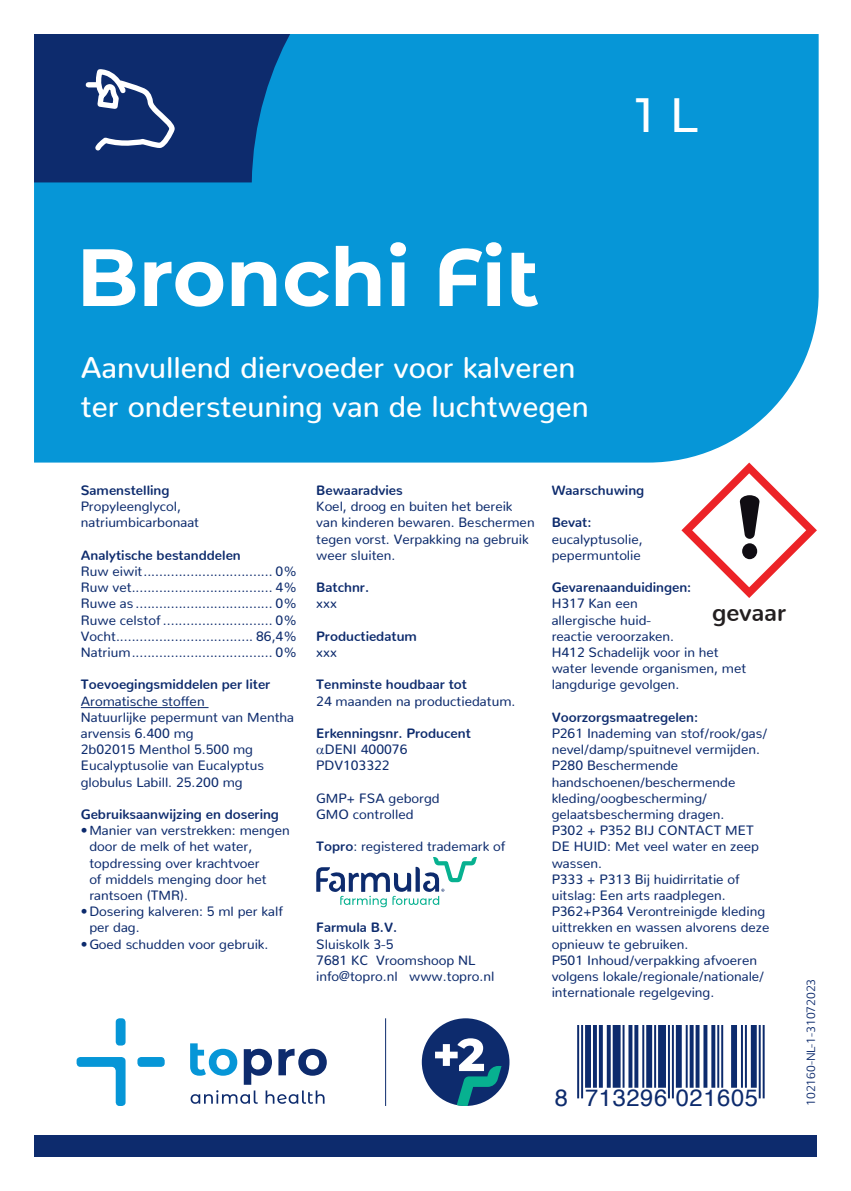
<style>
.page{position:relative;width:851px;height:1191px;background:#fff}
.page>*{position:absolute;margin:0;border:0;box-sizing:border-box;transform-origin:0 0}
.t1{font:700 81px "Montserrat Alternates";color:#fff}
.t2{font:500 48px "Montserrat Alternates";color:#fff}
.t3{font:500 30px/39px "Nunito";color:#fff}
.t4{font:700 24px "Nunito";color:#231f20}
.t5{font:23.7px "Helvetica";letter-spacing:.025em;color:#0d2b6d}
.platte_tekst{font:13.5px/16.2px "Nunito";color:#0d2b6d}
.kopje_bold{font:700 13.5px "Nunito";color:#0d2b6d}
.onderstreept{font:13.5px "Nunito";color:#0d2b6d}
.t6{font:300 12px "Nunito";color:#0d2b6d}
.s1{font-weight:700}
</style>
<div class="page">
<div style="left:34px;top:34px;width:784px;height:428px;background:#0696d7"></div>
<svg style="left:34px;top:34px;width:263px;height:148px;background:#15407f"></svg>
<div style="left:34px;top:1135px;width:782px;height:22px;background:#0d2b6d"></div>
<hr style="left:385px;top:1018px;width:1px;height:88px;background:#0d2b6d">
<div style="left:422px;top:1018px;width:87px;height:88px;background:#0d2b6d;border-radius:50%"></div>
<svg style="left:435px;top:1038px;width:66px;height:68px"></svg>
<div style="left:116px;top:1018px;width:9px;height:27px;background:#0696d7;border-radius:4px"></div>
<div style="left:137px;top:1057px;width:28px;height:9px;background:#0696d7;border-radius:4px"></div>
<svg style="left:77px;top:1057px;width:48px;height:49px"></svg>
<svg style="left:190px;top:1090px;width:134px;height:13px"></svg>
<svg style="left:244px;top:1048px;width:83px;height:36px"></svg>
<svg style="left:190px;top:1043px;width:47px;height:32px"></svg>
<hr style="left:81px;top:707px;width:127px;height:1px;background:#0d2b6d">
<svg style="left:316px;top:857px;width:161px;height:50px"></svg>
<svg style="left:681px;top:462px;width:135px;height:136px"></svg>
<hr style="left:581px;top:1025px;width:2px;height:73px;background:#0d2b6d">
<hr style="left:577px;top:1025px;width:2px;height:73px;background:#0d2b6d">
<div style="left:585px;top:1025px;width:6px;height:62px;background:#0d2b6d"></div>
<svg style="left:606px;top:1025px;width:4px;height:62px"></svg>
<svg style="left:598px;top:1025px;width:4px;height:62px"></svg>
<hr style="left:593px;top:1025px;width:3px;height:62px;background:#0d2b6d">
<div style="left:612px;top:1025px;width:8px;height:62px;background:#0d2b6d"></div>
<hr style="left:622px;top:1025px;width:2px;height:62px;background:#0d2b6d">
<svg style="left:634px;top:1025px;width:4px;height:62px"></svg>
<svg style="left:628px;top:1025px;width:4px;height:62px"></svg>
<hr style="left:642px;top:1025px;width:2px;height:62px;background:#0d2b6d">
<div style="left:646px;top:1025px;width:6px;height:62px;background:#0d2b6d"></div>
<hr style="left:654px;top:1025px;width:2px;height:62px;background:#0d2b6d">
<div style="left:658px;top:1025px;width:8px;height:62px;background:#0d2b6d"></div>
<hr style="left:671px;top:1025px;width:2px;height:73px;background:#0d2b6d">
<hr style="left:667px;top:1025px;width:2px;height:73px;background:#0d2b6d">
<div style="left:675px;top:1025px;width:6px;height:62px;background:#0d2b6d"></div>
<hr style="left:685px;top:1025px;width:2px;height:62px;background:#0d2b6d">
<svg style="left:711px;top:1025px;width:4px;height:62px"></svg>
<svg style="left:703px;top:1025px;width:4px;height:62px"></svg>
<svg style="left:695px;top:1025px;width:4px;height:62px"></svg>
<svg style="left:689px;top:1025px;width:4px;height:62px"></svg>
<hr style="left:721px;top:1025px;width:2px;height:62px;background:#0d2b6d">
<hr style="left:717px;top:1025px;width:2px;height:62px;background:#0d2b6d">
<div style="left:731px;top:1025px;width:6px;height:62px;background:#0d2b6d"></div>
<hr style="left:744px;top:1025px;width:2px;height:62px;background:#0d2b6d">
<hr style="left:740px;top:1025px;width:2px;height:62px;background:#0d2b6d">
<div style="left:750px;top:1025px;width:6px;height:62px;background:#0d2b6d"></div>
<hr style="left:762px;top:1025px;width:2px;height:73px;background:#0d2b6d">
<hr style="left:758px;top:1025px;width:2px;height:73px;background:#0d2b6d">
<p class="t2" style="left:635px;top:81px;width:64px">1 L</p>
<p class="t1" style="left:77px;top:219px;width:464px">Bronchi Fit</p>
<p class="t3" style="left:81px;top:345px;width:509px">Aanvullend diervoeder voor kalveren ter ondersteuning van de luchtwegen</p>
<p class="kopje_bold" style="left:81px;top:478px;width:90px">Samenstelling</p>
<p class="platte_tekst" style="left:81px;top:497px;width:120px">Propyleenglycol, natriumbicarbonaat</p>
<p class="kopje_bold" style="left:81px;top:543px;width:161px">Analytische bestanddelen</p>
<p class="platte_tekst" style="left:81px;top:561px;width:217px">Ruw eiwit................................. 0%</p>
<p class="platte_tekst" style="left:81px;top:578px;width:217px">Ruw vet.................................... 4%</p>
<p class="platte_tekst" style="left:81px;top:594px;width:217px">Ruwe as ................................... 0%</p>
<p class="platte_tekst" style="left:81px;top:610px;width:217px">Ruwe celstof ............................ 0%</p>
<p class="platte_tekst" style="left:81px;top:626px;width:218px">Vocht................................... 86,4%</p>
<p class="platte_tekst" style="left:81px;top:642px;width:217px">Natrium.................................... 0%</p>
<p class="kopje_bold" style="left:81px;top:672px;width:191px">Toevoegingsmiddelen per liter</p>
<p class="onderstreept" style="left:81px;top:689px;width:125px">Aromatische stoffen</p>
<p class="platte_tekst" style="left:81px;top:707px;width:215px">Natuurlijke pepermunt van Mentha arvensis 6.400 mg</p>
<p class="platte_tekst" style="left:81px;top:740px;width:174px">2b02015 Menthol 5.500 mg</p>
<p class="platte_tekst" style="left:81px;top:756px;width:185px">Eucalyptusolie van Eucalyptus globulus Labill. 25.200 mg</p>
<p class="kopje_bold" style="left:81px;top:802px;width:200px">Gebruiksaanwijzing en dosering</p>
<p class="platte_tekst" style="left:89px;top:821px;width:202px;text-indent:-9px">•Manier van verstrekken: mengen door de melk of het water, topdressing over krachtvoer<br>of middels menging door het rantsoen (TMR).</p>
<p class="platte_tekst" style="left:89px;top:902px;width:195px;text-indent:-9px">•Dosering kalveren: 5 ml per kalf per dag.</p>
<p class="platte_tekst" style="left:81px;top:934px;width:189px">•Goed schudden voor gebruik.</p>
<p class="kopje_bold" style="left:316px;top:478px;width:88px">Bewaaradvies</p>
<p class="platte_tekst" style="left:316px;top:497px;width:220px">Koel, droog en buiten het bereik van kinderen bewaren. Beschermen tegen vorst. Verpakking na gebruik weer sluiten.</p>
<p class="kopje_bold" style="left:316px;top:575px;width:54px">Batchnr.</p>
<p class="platte_tekst" style="left:316px;top:594px;width:22px">xxx</p>
<p class="kopje_bold" style="left:316px;top:624px;width:102px">Productiedatum</p>
<p class="platte_tekst" style="left:316px;top:642px;width:22px">xxx</p>
<p class="kopje_bold" style="left:316px;top:672px;width:152px">Tenminste houdbaar tot</p>
<p class="platte_tekst" style="left:316px;top:691px;width:201px">24 maanden na productiedatum.</p>
<p class="kopje_bold" style="left:316px;top:721px;width:156px">Erkenningsnr. Producent</p>
<p class="platte_tekst" style="left:325px;top:740px;width:84px">DENI 400076</p>
<p class="platte_tekst" style="left:316px;top:756px;width:75px">PDV103322</p>
<p class="platte_tekst" style="left:316px;top:788px;width:125px">GMP+ FSA geborgd</p>
<p class="platte_tekst" style="left:316px;top:804px;width:99px">GMO controlled</p>
<p class="platte_tekst" style="left:316px;top:837px;width:191px"><span class="s1">Topro</span>: registered trademark of</p>
<p class="kopje_bold" style="left:316px;top:915px;width:82px">Farmula B.V.</p>
<p class="platte_tekst" style="left:316px;top:934px;width:79px">Sluiskolk 3-5</p>
<p class="platte_tekst" style="left:316px;top:950px;width:161px">7681 KC Vroomshoop NL</p>
<p class="platte_tekst" style="left:316px;top:966px;width:180px">info@topro.nl www.topro.nl</p>
<p class="kopje_bold" style="left:551px;top:478px;width:94px">Waarschuwing</p>
<p class="kopje_bold" style="left:551px;top:510px;width:41px">Bevat:</p>
<p class="platte_tekst" style="left:551px;top:529px;width:92px">eucalyptusolie,</p>
<p class="platte_tekst" style="left:551px;top:545px;width:91px">pepermuntolie</p>
<p class="kopje_bold" style="left:551px;top:575px;width:141px">Gevarenaanduidingen:</p>
<p class="platte_tekst" style="left:551px;top:594px;width:88px">H317 Kan een</p>
<p class="platte_tekst" style="left:551px;top:610px;width:101px">allergische huid-</p>
<p class="platte_tekst" style="left:551px;top:626px;width:124px">reactie veroorzaken.</p>
<p class="platte_tekst" style="left:551px;top:642px;width:196px">H412 Schadelijk voor in het water levende organismen, met langdurige gevolgen.</p>
<p class="kopje_bold" style="left:551px;top:705px;width:148px">Voorzorgsmaatregelen:</p>
<p class="platte_tekst" style="left:551px;top:723px;width:217px">P261 Inademing van stof/rook/gas/ nevel/damp/spuitnevel vermijden.</p>
<p class="platte_tekst" style="left:551px;top:756px;width:185px">P280 Beschermende handschoenen/beschermende kleding/oogbescherming/ gelaatsbescherming dragen.</p>
<p class="platte_tekst" style="left:551px;top:821px;width:209px">P302 + P352 BIJ CONTACT MET<br>DE HUID: Met veel water en zeep wassen.</p>
<p class="platte_tekst" style="left:551px;top:869px;width:189px">P333 + P313 Bij huidirritatie of uitslag: Een arts raadplegen.</p>
<p class="platte_tekst" style="left:551px;top:902px;width:219px">P362+P364 Verontreinigde kleding uittrekken en wassen alvorens deze opnieuw te gebruiken.</p>
<p class="platte_tekst" style="left:551px;top:950px;width:214px">P501 Inhoud/verpakking afvoeren volgens lokale/regionale/nationale/ internationale regelgeving.</p>
<p class="t4" style="left:712px;top:591px;width:76px">gevaar</p>
<p class="t5" style="left:554px;top:1079px;width:205px">8 713296 021605</p>
<p class="t6" style="left:800px;top:1106px;width:129px;rotate:-90deg">102160-NL-1-31072023</p>
</div>
